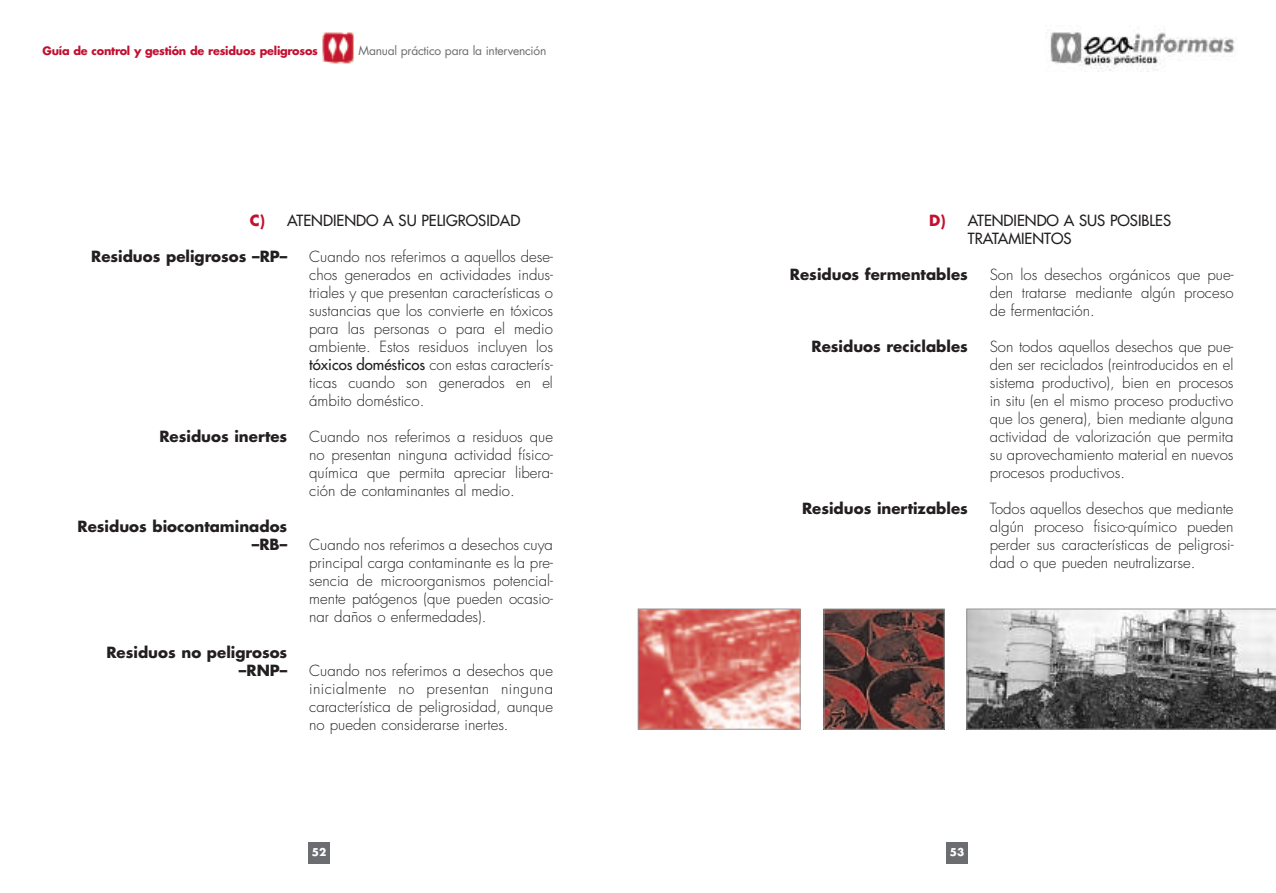
<style>
.page{position:relative;width:1276px;height:893px;background:#fff}
.page>*{position:absolute;margin:0;border:0;box-sizing:border-box;transform-origin:0 0}
.t1{font:300 15px/18px "Futura";color:#231f20;text-align:justify}
.t2{font:700 15px/18px "Futura";color:#231f20;text-align:right}
.t3{font:15px/18px "Futura";color:#231f20}
.t4{font:12px "Futura";letter-spacing:-.02em;color:#6c6d70}
.t5{font:700 11.25px "Futura";letter-spacing:-.02em;color:#c3102f}
.t6{font:700 10.5px "Futura";color:#fff}
.s1{font-weight:700;color:#c3102f}
.s2{font-weight:400}
</style>
<div class="page">
<img style="left:1050px;top:32px;width:185px;height:39px">
<div style="left:946px;top:842px;width:21px;height:21px;background:#6c6d70"></div>
<div style="left:308px;top:842px;width:22px;height:21px;background:#6c6d70"></div>
<img style="left:322px;top:32px;width:32px;height:32px">
<svg style="left:966px;top:609px;width:310px;height:120px;background:#898989"></svg>
<img style="left:826px;top:611px;width:116px;height:116px">
<div style="left:824px;top:609px;width:120px;height:120px;border:1px solid #939598"></div>
<img style="left:640px;top:611px;width:158px;height:116px">
<div style="left:638px;top:609px;width:162px;height:120px;border:1px solid #939598"></div>
<p class="t5" style="left:43px;top:46px;width:277px">Guía de control y gestión de residuos peligrosos</p>
<p class="t4" style="left:358px;top:45px;width:189px">Manual práctico para la intervención</p>
<p class="t3" style="left:250px;top:212px;width:272px"><span class="s1">C)</span> ATENDIENDO A SU PELIGROSIDAD</p>
<p class="t2" style="left:91px;top:248px;width:198px">Residuos peligrosos –RP–</p>
<p class="t1" style="left:309px;top:248px;width:245px">Cuando nos referimos a aquellos dese&shy;chos generados en actividades indus&shy;triales y que presentan características o sustancias que los convierte en tóxicos para las personas o para el medio ambiente. Estos residuos incluyen los <span class="s2">tóxicos domésticos</span> con estas caracterís&shy;ticas cuando son generados en el ámbito doméstico.</p>
<p class="t2" style="left:159px;top:428px;width:129px">Residuos inertes</p>
<p class="t1" style="left:309px;top:428px;width:245px">Cuando nos referimos a residuos que no presentan ninguna actividad físico&shy;química que permita apreciar libera&shy;ción de contaminantes al medio.</p>
<p class="t2" style="left:78px;top:518px;width:211px">Residuos biocontaminados –RB–</p>
<p class="t1" style="left:309px;top:536px;width:245px">Cuando nos referimos a desechos cuya principal carga contaminante es la pre&shy;sencia de microorganismos potencial&shy;mente patógenos (que pueden ocasio&shy;nar daños o enfermedades).</p>
<p class="t2" style="left:106px;top:644px;width:182px">Residuos no peligrosos –RNP–</p>
<p class="t1" style="left:309px;top:662px;width:245px">Cuando nos referimos a desechos que inicialmente no presentan ninguna característica de peligrosidad, aunque no pueden considerarse inertes.</p>
<p class="t6" style="left:312px;top:847px;width:16px">52</p>
<p class="t3" style="left:968px;top:212px;width:205px;text-indent:-39px"><span class="s1">D)</span> ATENDIENDO A SUS POSIBLES<br>TRATAMIENTOS</p>
<p class="t2" style="left:790px;top:266px;width:179px">Residuos fermentables</p>
<p class="t1" style="left:989px;top:266px;width:245px">Son los desechos orgánicos que pue&shy;den tratarse mediante algún proceso de fermentación.</p>
<p class="t2" style="left:811px;top:338px;width:158px">Residuos reciclables</p>
<p class="t1" style="left:989px;top:338px;width:245px">Son todos aquellos desechos que pue&shy;den ser reciclados (reintroducidos en el sistema productivo), bien en procesos in situ (en el mismo proceso productivo que los genera), bien mediante alguna actividad de valorización que permita su aprovechamiento material en nuevos procesos productivos.</p>
<p class="t2" style="left:802px;top:500px;width:167px">Residuos inertizables</p>
<p class="t1" style="left:989px;top:500px;width:245px">Todos aquellos desechos que mediante algún proceso fisico-químico pueden perder sus características de peligrosi&shy;dad o que pueden neutralizarse.</p>
<p class="t6" style="left:949px;top:847px;width:16px">53</p>
</div>
